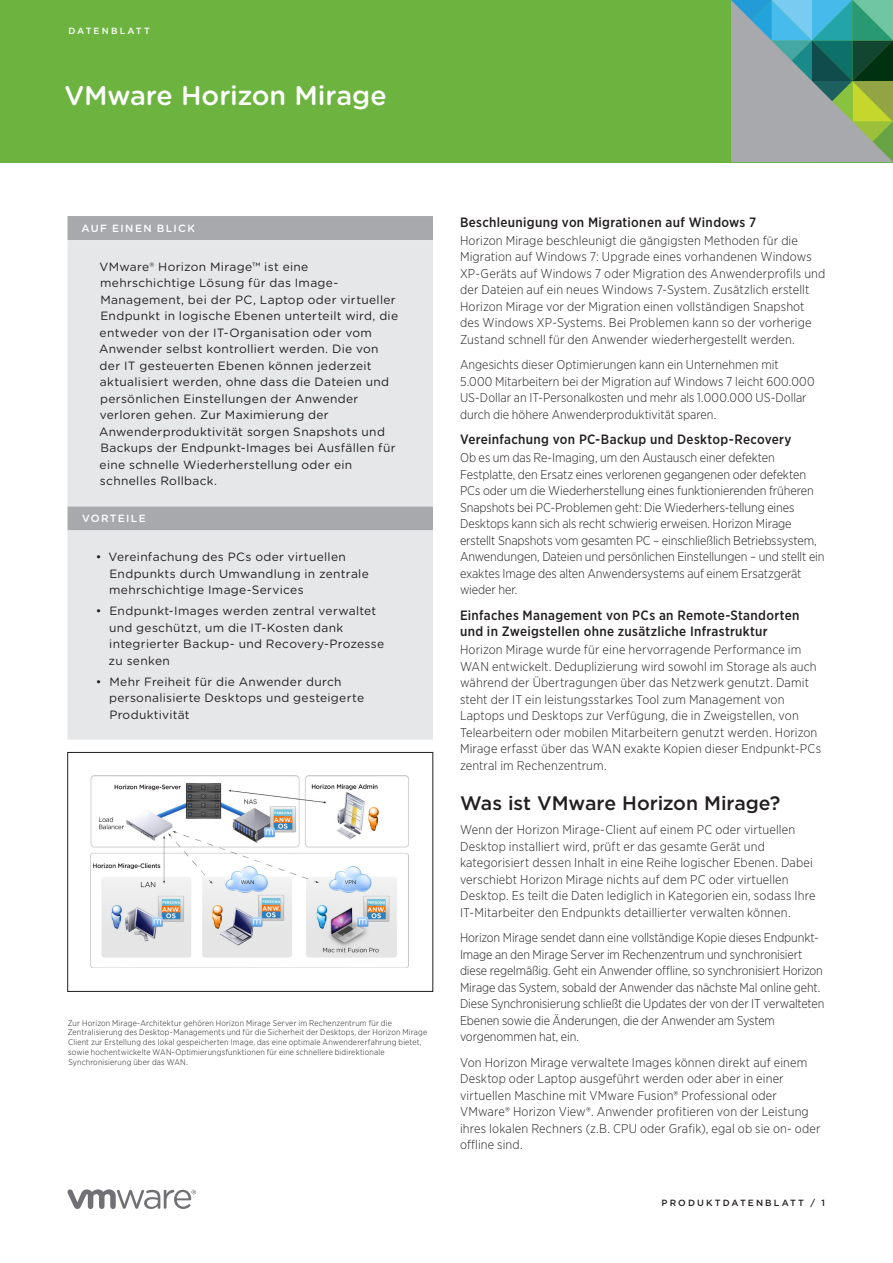
<style>
.page{position:relative;width:893px;height:1263px;background:#fff}
.page>*{position:absolute;margin:0;border:0;box-sizing:border-box;transform-origin:0 0}
._1a_Main_Title{font:500 27px "Gotham Rounded";letter-spacing:-.005em;color:#fff}
._3d_Main_Body_Head_c{font:500 19.5px "Gotham";color:#231f20}
._4b_Subhead_2{font:500 13.5px/16.5px "Gotham Narrow";letter-spacing:.025em;color:#231f20}
._5a_Body{font:300 12.75px/16.5px "Gotham Narrow";letter-spacing:.005em;color:#231f20}
._3b_Glance_Body{font:12px/16.5px "Gotham Rounded";letter-spacing:.025em;color:#231f20}
._3a_Glance_Head{font:500 10.5px "Gotham Rounded";letter-spacing:.125em;color:#fff}
.Folio{font:500 9px "Gotham";letter-spacing:.235em;color:#231f20}
.Document_Type{font:500 9px "Gotham";letter-spacing:.24em;color:#fff}
._5a_Body-2{font:300 8.25px/9.9px "Gotham Narrow";letter-spacing:.025em;color:#231f20}
</style>
<div class="page">
<div style="left:0;top:0;width:893px;height:162px;background:#6cb43f"></div>
<svg style="left:731px;top:0;width:162px;height:162px;background:#78a097"></svg>
<svg style="left:68px;top:1189px;width:128px;height:20px"></svg>
<div style="left:68px;top:216px;width:365px;height:24px;background:#a8a9ad"></div>
<div style="left:68px;top:240px;width:365px;height:500px;background:#e6e7e9"></div>
<img style="left:91px;top:775px;width:318px;height:193px">
<div style="left:68px;top:752px;width:365px;height:239px;border:1px solid #231f20"></div>
<p class="Document_Type" style="left:68px;top:25px;width:83px">DATENBLATT</p>
<p class="_1a_Main_Title" style="left:64px;top:76px;width:324px">VMware Horizon Mirage</p>
<p class="_3a_Glance_Head" style="left:82px;top:221px;width:115px">AUF EINEN BLICK</p>
<p class="_3b_Glance_Body" style="left:99px;top:258px;width:301px">VMware® Horizon Mirage™ ist eine mehrschichtige Lösung für das Image-Management, bei der PC, Laptop oder virtueller Endpunkt in logische Ebenen unterteilt wird, die entweder von der IT-Organisation oder vom Anwender selbst kontrolliert werden. Die von der IT gesteuerten Ebenen können jederzeit aktualisiert werden, ohne dass die Dateien und persönlichen Einstellungen der Anwender verloren gehen. Zur Maximierung der Anwenderproduktivität sorgen Snapshots und Backups der Endpunkt-Images bei Ausfällen für eine schnelle Wiederherstellung oder ein schnelles Rollback.</p>
<p class="_3a_Glance_Head" style="left:82px;top:511px;width:65px">VORTEILE</p>
<p class="_3b_Glance_Body" style="left:109px;top:548px;width:261px;text-indent:-13px">• Vereinfachung des PCs oder virtuellen<br>Endpunkts durch Umwandlung in zentrale mehrschichtige Image-Services</p>
<p class="_3b_Glance_Body" style="left:109px;top:602px;width:277px;text-indent:-13px">• Endpunkt-Images werden zentral verwaltet und geschützt, um die IT-Kosten dank integrierter Backup- und Recovery-Prozesse zu senken</p>
<p class="_3b_Glance_Body" style="left:109px;top:672px;width:256px;text-indent:-13px">• Mehr Freiheit für die Anwender durch personalisierte Desktops und gesteigerte<br>Produktivität</p>
<p class="_5a_Body-2" style="left:68px;top:1017px;width:361px">Zur Horizon Mirage-Architektur gehören Horizon Mirage Server im Rechenzentrum für die Zentralisierung des Desktop-Managements und für die Sicherheit der Desktops, der Horizon Mirage Client zur Erstellung des lokal gespeicherten Image, das eine optimale Anwendererfahrung bietet, sowie hochentwickelte WAN-Optimierungsfunktionen für eine schnellere bidirektionale Synchronisierung über das WAN.</p>
<p class="_4b_Subhead_2" style="left:460px;top:214px;width:298px">Beschleunigung von Migrationen auf Windows 7</p>
<p class="_5a_Body" style="left:460px;top:232px;width:367px">Horizon Mirage beschleunigt die gängigsten Methoden für die Migration auf Windows 7: Upgrade eines vorhandenen Windows XP-Geräts auf Windows 7 oder Migration des Anwenderprofils und der Dateien auf ein neues Windows 7-System. Zusätzlich erstellt Horizon Mirage vor der Migration einen vollständigen Snapshot des Windows XP-Systems. Bei Problemen kann so der vorherige Zustand schnell für den Anwender wiederhergestellt werden.</p>
<p class="_5a_Body" style="left:460px;top:356px;width:356px">Angesichts dieser Optimierungen kann ein Unternehmen mit<br>5.000 Mitarbeitern bei der Migration auf Windows 7 leicht 600.000<br>US-Dollar an IT-Personalkosten und mehr als 1.000.000 US-Dollar durch die höhere Anwenderproduktivität sparen.</p>
<p class="_4b_Subhead_2" style="left:460px;top:431px;width:333px">Vereinfachung von PC-Backup und Desktop-Recovery</p>
<p class="_5a_Body" style="left:460px;top:449px;width:366px">Ob es um das Re-Imaging, um den Austausch einer defekten Festplatte, den Ersatz eines verlorenen gegangenen oder defekten PCs oder um die Wiederherstellung eines funktionierenden früheren Snapshots bei PC-Problemen geht: Die Wiederhers-tellung eines Desktops kann sich als recht schwierig erweisen. Horizon Mirage erstellt Snapshots vom gesamten PC – einschließlich Betriebssystem, Anwendungen, Dateien und persönlichen Einstellungen – und stellt ein exaktes Image des alten Anwendersystems auf einem Ersatzgerät wieder her.</p>
<p class="_4b_Subhead_2" style="left:460px;top:607px;width:341px">Einfaches Management von PCs an Remote-Standorten und in Zweigstellen ohne zusätzliche Infrastruktur</p>
<p class="_5a_Body" style="left:460px;top:641px;width:363px">Horizon Mirage wurde für eine hervorragende Performance im WAN entwickelt. Deduplizierung wird sowohl im Storage als auch während der Übertragungen über das Netzwerk genutzt. Damit steht der IT ein leistungsstarkes Tool zum Management von Laptops und Desktops zur Verfügung, die in Zweigstellen, von Telearbeitern oder mobilen Mitarbeitern genutzt werden. Horizon Mirage erfasst über das WAN exakte Kopien dieser Endpunkt-PCs zentral im Rechenzentrum.</p>
<p class="_3d_Main_Body_Head_c" style="left:460px;top:791px;width:322px">Was ist VMware Horizon Mirage?</p>
<p class="_5a_Body" style="left:460px;top:821px;width:357px">Wenn der Horizon Mirage-Client auf einem PC oder virtuellen Desktop installiert wird, prüft er das gesamte Gerät und kategorisiert dessen Inhalt in eine Reihe logischer Ebenen. Dabei verschiebt Horizon Mirage nichts auf dem PC oder virtuellen Desktop. Es teilt die Daten lediglich in Kategorien ein, sodass Ihre IT-Mitarbeiter den Endpunkts detaillierter verwalten können.</p>
<p class="_5a_Body" style="left:460px;top:929px;width:366px">Horizon Mirage sendet dann eine vollständige Kopie dieses Endpunkt-Image an den Mirage Server im Rechenzentrum und synchronisiert diese regelmäßig. Geht ein Anwender offline, so synchronisiert Horizon Mirage das System, sobald der Anwender das nächste Mal online geht.<br>Diese Synchronisierung schließt die Updates der von der IT verwalteten Ebenen sowie die Änderungen, die der Anwender am System vorgenommen hat, ein.</p>
<p class="_5a_Body" style="left:460px;top:1054px;width:362px">Von Horizon Mirage verwaltete Images können direkt auf einem Desktop oder Laptop ausgeführt werden oder aber in einer virtuellen Maschine mit VMware Fusion® Professional oder VMware® Horizon View®. Anwender profitieren von der Leistung ihres lokalen Rechners (z.B. CPU oder Grafik), egal ob sie on- oder offline sind.</p>
<p class="Folio" style="left:662px;top:1197px;width:165px">PRODUKTDATENBLATT / 1</p>
</div>
